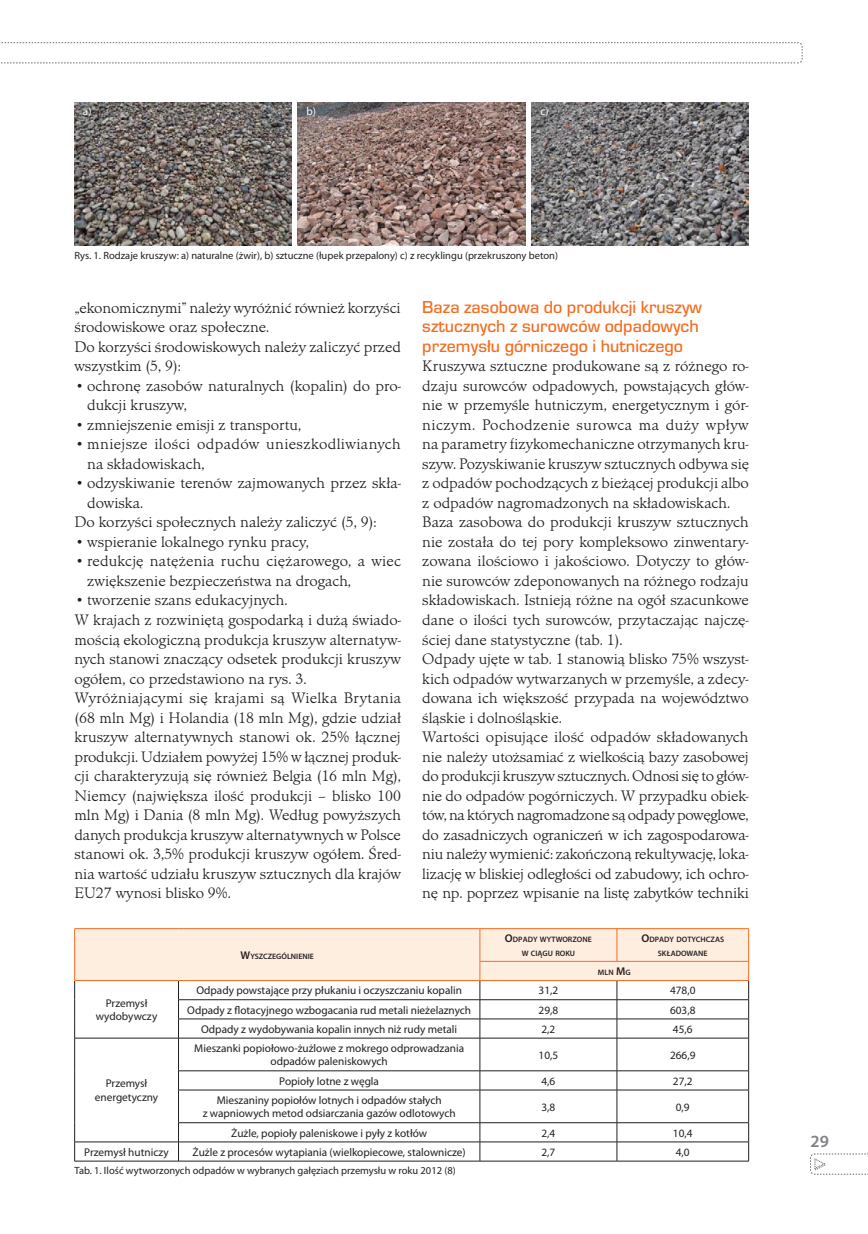
<style>
.page{position:relative;width:868px;height:1234px;background:#fff}
.page>*{position:absolute;margin:0;border:0;box-sizing:border-box;transform-origin:0 0}
.t1{font:500 18px/19.5px "Eurostile TCE";color:#f36e21}
.t2{font:600 17.1px "Myriad Pro";color:#808285}
.t3{font:300 15.75px/19.5px "Minister TCE";color:#231f20}
.t4{font:300 15.75px/19.5px "Minister TCE";letter-spacing:.025em;color:#231f20}
.t5{font:11.25px/13.5px "Myriad Pro";color:#231f20;text-align:center}
.t6{font:11.25px "Myriad Pro";color:#fff}
.t7{font:10.5px "Myriad Pro";color:#231f20}
.t8{font:600 7.8px/13.5px "Myriad Pro";color:#231f20;text-align:center}
.s1{font-size:11.25px}
</style>
<div class="page">
<svg style="left:0;top:42px;width:802px;height:22px"></svg>
<hr style="left:74px;top:1037px;width:104px;height:1px;background:#231f20">
<hr style="left:178px;top:1037px;width:302px;height:1px;background:#231f20">
<hr style="left:178px;top:1038px;width:1px;height:32px;background:#231f20">
<hr style="left:480px;top:1037px;width:137px;height:1px;background:#231f20">
<hr style="left:479px;top:1038px;width:1px;height:32px;background:#231f20">
<hr style="left:617px;top:1037px;width:131px;height:1px;background:#231f20">
<hr style="left:616px;top:1038px;width:1px;height:32px;background:#231f20">
<hr style="left:178px;top:1070px;width:302px;height:1px;background:#231f20">
<svg style="left:178px;top:1070px;width:1px;height:19px"></svg>
<hr style="left:480px;top:1070px;width:137px;height:1px;background:#231f20">
<svg style="left:479px;top:1070px;width:1px;height:19px"></svg>
<hr style="left:617px;top:1070px;width:131px;height:1px;background:#231f20">
<svg style="left:616px;top:1070px;width:1px;height:19px"></svg>
<hr style="left:178px;top:1089px;width:302px;height:1px;background:#231f20">
<hr style="left:178px;top:1089px;width:1px;height:33px;background:#231f20">
<hr style="left:480px;top:1089px;width:137px;height:1px;background:#231f20">
<hr style="left:479px;top:1089px;width:1px;height:33px;background:#231f20">
<hr style="left:617px;top:1089px;width:131px;height:1px;background:#231f20">
<hr style="left:616px;top:1089px;width:1px;height:33px;background:#231f20">
<hr style="left:178px;top:1122px;width:302px;height:1px;background:#231f20">
<hr style="left:480px;top:1122px;width:137px;height:1px;background:#231f20">
<hr style="left:617px;top:1122px;width:131px;height:1px;background:#231f20">
<hr style="left:74px;top:1141px;width:104px;height:1px;background:#231f20">
<hr style="left:178px;top:1141px;width:302px;height:1px;background:#231f20">
<svg style="left:178px;top:1122px;width:1px;height:38px"></svg>
<hr style="left:480px;top:1141px;width:137px;height:1px;background:#231f20">
<svg style="left:479px;top:1122px;width:1px;height:38px"></svg>
<hr style="left:617px;top:1141px;width:131px;height:1px;background:#231f20">
<svg style="left:616px;top:1122px;width:1px;height:38px"></svg>
<hr style="left:74px;top:1038px;width:1px;height:32px;background:#231f20">
<hr style="left:748px;top:1038px;width:1px;height:32px;background:#231f20">
<svg style="left:74px;top:1070px;width:1px;height:19px"></svg>
<svg style="left:748px;top:1070px;width:1px;height:19px"></svg>
<hr style="left:74px;top:1089px;width:1px;height:33px;background:#231f20">
<hr style="left:748px;top:1089px;width:1px;height:33px;background:#231f20">
<svg style="left:74px;top:1122px;width:1px;height:38px"></svg>
<svg style="left:748px;top:1122px;width:1px;height:38px"></svg>
<hr style="left:74px;top:1160px;width:104px;height:1px;background:#231f20">
<hr style="left:178px;top:1160px;width:302px;height:1px;background:#231f20">
<hr style="left:480px;top:1160px;width:137px;height:1px;background:#231f20">
<hr style="left:617px;top:1160px;width:131px;height:1px;background:#231f20">
<svg style="left:74px;top:928px;width:675px;height:109px"></svg>
<img style="left:74px;top:102px;width:218px;height:143px">
<img style="left:297px;top:102px;width:228px;height:143px">
<img style="left:531px;top:102px;width:217px;height:143px">
<div style="left:74px;top:97px;width:89px;height:52px;background:#231f20;opacity:.75"></div>
<div style="left:297px;top:97px;width:89px;height:52px;background:#231f20;opacity:.75"></div>
<div style="left:531px;top:97px;width:89px;height:52px;background:#231f20;opacity:.75"></div>
<svg style="left:810px;top:1153px;width:56px;height:21px"></svg>
<p class="t6" style="left:83px;top:105px;width:10px">a)</p>
<p class="t6" style="left:306px;top:105px;width:11px">b)</p>
<p class="t6" style="left:540px;top:105px;width:10px">c)</p>
<p class="t7" style="left:74px;top:250px;width:485px">Rys. 1. Rodzaje kruszyw: a) naturalne (żwir), b) sztuczne (łupek przepalony) c) z recyklingu (przekruszony beton)</p>
<p class="t3" style="left:74px;top:298px;width:328px">„ekonomicznymi” należy wyróżnić również korzyści środowiskowe oraz społeczne.<br>Do korzyści środowiskowych należy zaliczyć przed wszystkim (5, 9):</p>
<p class="t3" style="left:87px;top:376px;width:315px;text-indent:-13px">•ochronę zasobów naturalnych (kopalin) do pro&shy;dukcji kruszyw,</p>
<p class="t3" style="left:74px;top:415px;width:228px">•zmniejszenie emisji z transportu,</p>
<p class="t4" style="left:87px;top:434px;width:315px;text-indent:-13px">•mniejsze ilości odpadów unieszkodliwianych na składowiskach,</p>
<p class="t3" style="left:74px;top:473px;width:328px">•odzyskiwanie terenów zajmowanych przez skła-</p>
<p class="t3" style="left:87px;top:493px;width:58px">dowiska.</p>
<p class="t3" style="left:74px;top:512px;width:304px">Do korzyści społecznych należy zaliczyć (5, 9):</p>
<p class="t3" style="left:74px;top:532px;width:236px">•wspieranie lokalnego rynku pracy,</p>
<p class="t3" style="left:87px;top:551px;width:315px;text-indent:-13px">•redukcję natężenia ruchu ciężarowego, a wiec zwiększenie bezpieczeństwa na drogach,</p>
<p class="t3" style="left:74px;top:590px;width:328px">•tworzenie szans edukacyjnych.<br>W krajach z rozwiniętą gospodarką i dużą świado&shy;mością ekologiczną produkcja kruszyw alternatyw&shy;nych stanowi znaczący odsetek produkcji kruszyw ogółem, co przedstawiono na rys. 3.<br>Wyróżniającymi się krajami są Wielka Brytania (68 mln Mg) i Holandia (18 mln Mg), gdzie udział kruszyw alternatywnych stanowi ok. 25% łącznej produkcji. Udziałem powyżej 15% w łącznej produk&shy;cji charakteryzują się również Belgia (16 mln Mg), Niemcy (największa ilość produkcji – blisko 100 mln Mg) i Dania (8 mln Mg). Według powyższych danych produkcja kruszyw alternatywnych w Polsce stanowi ok. 3,5% produkcji kruszyw ogółem. Śred&shy;nia wartość udziału kruszyw sztucznych dla krajów EU27 wynosi blisko 9%.</p>
<p class="t8" style="left:241px;top:949px;width:75px"><span class="s1">W</span>YSZCZEGÓLNIENIE</p>
<p class="t1" style="left:422px;top:297px;width:281px">Baza zasobowa do produkcji kruszyw sztucznych z surowców odpadowych przemysłu górniczego i hutniczego</p>
<p class="t3" style="left:422px;top:356px;width:328px">Kruszywa sztuczne produkowane są z różnego ro&shy;dzaju surowców odpadowych, powstających głów&shy;nie w przemyśle hutniczym, energetycznym i gór&shy;niczym. Pochodzenie surowca ma duży wpływ na parametry fizykomechaniczne otrzymanych kru&shy;szyw. Pozyskiwanie kruszyw sztucznych odbywa się z odpadów pochodzących z bieżącej produkcji albo z odpadów nagromadzonych na składowiskach.<br>Baza zasobowa do produkcji kruszyw sztucznych nie została do tej pory kompleksowo zinwentary&shy;zowana ilościowo i jakościowo. Dotyczy to głów&shy;nie surowców zdeponowanych na różnego rodzaju składowiskach. Istnieją różne na ogół szacunkowe dane o ilości tych surowców, przytaczając najczę&shy;ściej dane statystyczne (tab. 1).<br>Odpady ujęte w tab. 1 stanowią blisko 75% wszyst&shy;kich odpadów wytwarzanych w przemyśle, a zdecy&shy;dowana ich większość przypada na województwo śląskie i dolnośląskie.<br>Wartości opisujące ilość odpadów składowanych nie należy utożsamiać z wielkością bazy zasobowej do produkcji kruszyw sztucznych. Odnosi się to głów&shy;nie do odpadów pogórniczych. W przypadku obiek&shy;tów, na których nagromadzone są odpady powęglowe, do zasadniczych ograniczeń w ich zagospodarowa&shy;niu należy wymienić: zakończoną rekultywację, loka&shy;lizację w bliskiej odległości od zabudowy, ich ochro&shy;nę np. poprzez wpisanie na listę zabytków techniki</p>
<p class="t8" style="left:505px;top:933px;width:88px"><span class="s1">O</span>DPADY WYTWORZONE<br>W CIĄGU ROKU</p>
<p class="t8" style="left:641px;top:933px;width:84px"><span class="s1">O</span>DPADY DOTYCHCZAS<br>SKŁADOWANE</p>
<p class="t8" style="left:598px;top:965px;width:34px">MLN <span class="s1">M</span>G</p>
<p class="t5" style="left:96px;top:996px;width:63px">Przemysł wydobywczy</p>
<p class="t5" style="left:95px;top:1076px;width:65px">Przemysł energetyczny</p>
<p class="t5" style="left:196px;top:983px;width:267px">Odpady powstające przy płukaniu i oczyszczaniu kopalin</p>
<p class="t5" style="left:538px;top:983px;width:21px">31,2</p>
<p class="t5" style="left:670px;top:983px;width:27px">478,0</p>
<p class="t5" style="left:187px;top:1002px;width:285px">Odpady z flotacyjnego wzbogacania rud metali nieżelaznych</p>
<p class="t5" style="left:538px;top:1002px;width:21px">29,8</p>
<p class="t5" style="left:670px;top:1002px;width:27px">603,8</p>
<p class="t5" style="left:201px;top:1022px;width:257px">Odpady z wydobywania kopalin innych niż rudy metali</p>
<p class="t5" style="left:541px;top:1022px;width:15px">2,2</p>
<p class="t5" style="left:672px;top:1022px;width:21px">45,6</p>
<p class="t5" style="left:194px;top:1041px;width:271px">Mieszanki popiołowo-żużlowe z mokrego odprowadzania odpadów paleniskowych</p>
<p class="t5" style="left:538px;top:1048px;width:21px">10,5</p>
<p class="t5" style="left:670px;top:1048px;width:27px">266,9</p>
<p class="t5" style="left:279px;top:1074px;width:101px">Popioły lotne z węgla</p>
<p class="t5" style="left:541px;top:1074px;width:15px">4,6</p>
<p class="t5" style="left:672px;top:1074px;width:21px">27,2</p>
<p class="t5" style="left:203px;top:1093px;width:254px">Mieszaniny popiołów lotnych i odpadów stałych<br>z wapniowych metod odsiarczania gazów odlotowych</p>
<p class="t5" style="left:541px;top:1099px;width:15px">3,8</p>
<p class="t5" style="left:675px;top:1099px;width:15px">0,9</p>
<p class="t5" style="left:231px;top:1125px;width:197px">Żużle, popioły paleniskowe i pyły z kotłów</p>
<p class="t5" style="left:541px;top:1125px;width:15px">2,4</p>
<p class="t5" style="left:672px;top:1125px;width:21px">10,4</p>
<p class="t5" style="left:84px;top:1145px;width:86px">Przemysł hutniczy</p>
<p class="t5" style="left:192px;top:1145px;width:275px">Żużle z procesów wytapiania (wielkopiecowe, stalownicze)</p>
<p class="t5" style="left:541px;top:1145px;width:15px">2,7</p>
<p class="t5" style="left:675px;top:1145px;width:15px">4,0</p>
<p class="t7" style="left:74px;top:1164px;width:383px">Tab. 1. Ilość wytworzonych odpadów w wybranych gałęziach przemysłu w roku 2012 (8)</p>
<p class="t2" style="left:810px;top:1131px;width:20px">29</p>
</div>
